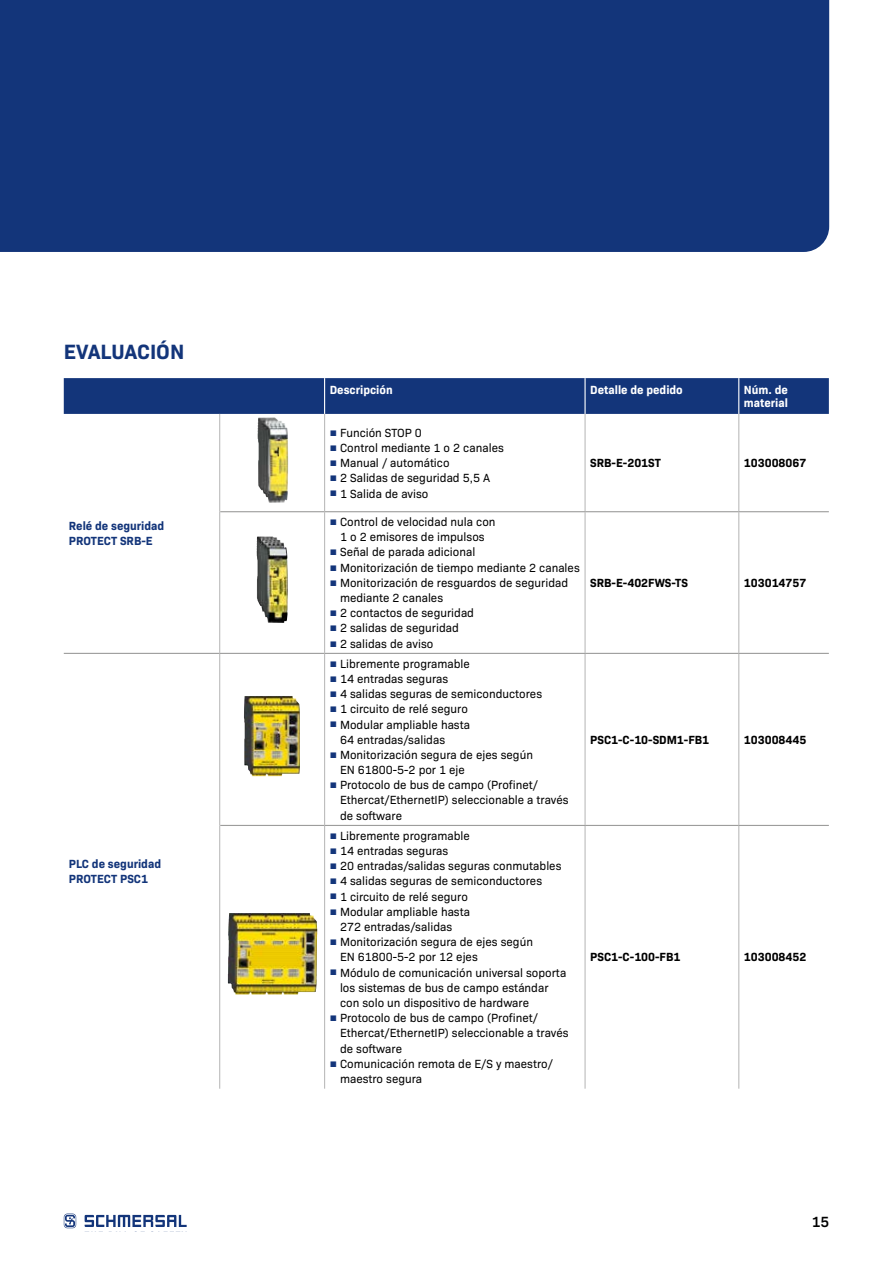
<style>
.page{position:relative;width:893px;height:1263px;background:#fff}
.page>*{position:absolute;margin:0;border:0;box-sizing:border-box;transform-origin:0 0}
.t1{font:700 21px "Bio Sans";color:#13357a}
.t2{font:600 15px "Bio Sans";color:#000}
.t3{font:12px/15.1px "Bio Sans";color:#000}
.t4{font:700 12px "Bio Sans";color:#000}
.t5{font:700 12px/15px "Bio Sans";color:#13357a}
.t6{font:700 12px/13.5px "Bio Sans";color:#fff}
.s1{font-family:"Arial";color:#13357a}
</style>
<div class="page">
<svg style="left:85px;top:1215px;width:102px;height:12px"></svg>
<svg style="left:64px;top:1213px;width:12px;height:15px"></svg>
<div style="left:64px;top:378px;width:765px;height:36px;background:#13357a"></div>
<hr style="left:324px;top:378px;width:1px;height:36px;background:#fff">
<hr style="left:584px;top:378px;width:2px;height:36px;background:#fff">
<hr style="left:738px;top:378px;width:1px;height:36px;background:#fff">
<hr style="left:219px;top:414px;width:1px;height:98px;background:#bcbcbc">
<hr style="left:324px;top:414px;width:1px;height:97px;background:#bcbcbc">
<hr style="left:584px;top:414px;width:2px;height:97px;background:#bcbcbc">
<hr style="left:738px;top:414px;width:1px;height:97px;background:#bcbcbc">
<hr style="left:219px;top:512px;width:1px;height:141px;background:#bcbcbc">
<hr style="left:324px;top:512px;width:1px;height:141px;background:#bcbcbc">
<hr style="left:584px;top:512px;width:2px;height:141px;background:#bcbcbc">
<hr style="left:738px;top:512px;width:1px;height:141px;background:#bcbcbc">
<hr style="left:219px;top:654px;width:1px;height:171px;background:#bcbcbc">
<hr style="left:324px;top:654px;width:1px;height:171px;background:#bcbcbc">
<hr style="left:584px;top:654px;width:2px;height:171px;background:#bcbcbc">
<hr style="left:738px;top:654px;width:1px;height:171px;background:#bcbcbc">
<hr style="left:219px;top:825px;width:1px;height:264px;background:#bcbcbc">
<hr style="left:324px;top:826px;width:1px;height:263px;background:#bcbcbc">
<hr style="left:584px;top:826px;width:2px;height:263px;background:#bcbcbc">
<hr style="left:738px;top:826px;width:1px;height:263px;background:#bcbcbc">
<hr style="left:220px;top:511px;width:105px;height:1px;background:#9d9d9c">
<hr style="left:325px;top:511px;width:260px;height:1px;background:#9d9d9c">
<hr style="left:585px;top:511px;width:154px;height:1px;background:#9d9d9c">
<hr style="left:739px;top:511px;width:90px;height:1px;background:#9d9d9c">
<hr style="left:64px;top:653px;width:156px;height:1px;background:#9d9d9c">
<hr style="left:220px;top:653px;width:105px;height:1px;background:#9d9d9c">
<hr style="left:325px;top:653px;width:260px;height:1px;background:#9d9d9c">
<hr style="left:585px;top:653px;width:154px;height:1px;background:#9d9d9c">
<hr style="left:739px;top:653px;width:90px;height:1px;background:#9d9d9c">
<hr style="left:220px;top:825px;width:105px;height:1px;background:#9d9d9c">
<hr style="left:325px;top:825px;width:260px;height:1px;background:#9d9d9c">
<hr style="left:585px;top:825px;width:154px;height:1px;background:#9d9d9c">
<hr style="left:739px;top:825px;width:90px;height:1px;background:#9d9d9c">
<img style="left:258px;top:417px;width:30px;height:86px">
<img style="left:257px;top:536px;width:31px;height:87px">
<img style="left:244px;top:696px;width:56px;height:80px">
<img style="left:228px;top:913px;width:89px;height:81px">
<div style="left:0;top:0;width:829px;height:252px;background:#13357a"></div>
<h1 class="t1" style="left:64px;top:336px;width:122px">EVALUACIÓN</h1>
<p class="t5" style="left:69px;top:518px;width:97px">Relé de seguridad<br>PROTECT SRB-E</p>
<p class="t5" style="left:69px;top:855px;width:94px">PLC de seguridad<br>PROTECT PSC1</p>
<p class="t6" style="left:330px;top:382px;width:64px">Descripción</p>
<p class="t6" style="left:590px;top:382px;width:94px">Detalle de pedido</p>
<p class="t6" style="left:744px;top:382px;width:45px">Núm. de material</p>
<p class="t3" style="left:330px;top:424px;width:94px"><span class="s1">■</span> Función STOP 0</p>
<p class="t3" style="left:330px;top:439px;width:176px"><span class="s1">■</span> Control mediante 1 o 2 canales</p>
<p class="t3" style="left:330px;top:454px;width:121px"><span class="s1">■</span> Manual / automático</p>
<p class="t3" style="left:330px;top:470px;width:162px"><span class="s1">■</span> 2 Salidas de seguridad 5,5 A</p>
<p class="t3" style="left:330px;top:485px;width:100px"><span class="s1">■</span> 1 Salida de aviso</p>
<p class="t3" style="left:330px;top:513px;width:167px;text-align:center"><span class="s1">■</span> Control de velocidad nula con<br>1 o 2 emisores de impulsos</p>
<p class="t3" style="left:330px;top:544px;width:147px"><span class="s1">■</span> Señal de parada adicional</p>
<p class="t3" style="left:330px;top:559px;width:252px"><span class="s1">■</span> Monitorización de tiempo mediante 2 canales</p>
<p class="t3" style="left:340px;top:574px;width:230px;text-indent:-10px"><span class="s1">■</span> Monitorización de resguardos de seguridad mediante 2 canales</p>
<p class="t3" style="left:330px;top:604px;width:146px"><span class="s1">■</span> 2 contactos de seguridad</p>
<p class="t3" style="left:330px;top:620px;width:131px"><span class="s1">■</span> 2 salidas de seguridad</p>
<p class="t3" style="left:330px;top:635px;width:105px"><span class="s1">■</span> 2 salidas de aviso</p>
<p class="t3" style="left:330px;top:655px;width:142px"><span class="s1">■</span> Libremente programable</p>
<p class="t3" style="left:330px;top:670px;width:120px"><span class="s1">■</span> 14 entradas seguras</p>
<p class="t3" style="left:330px;top:685px;width:214px"><span class="s1">■</span> 4 salidas seguras de semiconductores</p>
<p class="t3" style="left:330px;top:701px;width:140px"><span class="s1">■</span> 1 circuito de relé seguro</p>
<p class="t3" style="left:340px;top:716px;width:132px;text-indent:-10px"><span class="s1">■</span> Modular ampliable hasta<br>64 entradas/salidas</p>
<p class="t3" style="left:340px;top:746px;width:194px;text-indent:-10px"><span class="s1">■</span> Monitorización segura de ejes según<br>EN 61800-5-2 por 1 eje</p>
<p class="t3" style="left:340px;top:777px;width:230px;text-indent:-10px"><span class="s1">■</span> Protocolo de bus de campo (Profinet/<br>Ethercat/EthernetIP) seleccionable a través de software</p>
<p class="t3" style="left:330px;top:827px;width:142px"><span class="s1">■</span> Libremente programable</p>
<p class="t3" style="left:330px;top:842px;width:120px"><span class="s1">■</span> 14 entradas seguras</p>
<p class="t3" style="left:330px;top:857px;width:233px"><span class="s1">■</span> 20 entradas/salidas seguras conmutables</p>
<p class="t3" style="left:330px;top:873px;width:214px"><span class="s1">■</span> 4 salidas seguras de semiconductores</p>
<p class="t3" style="left:330px;top:888px;width:140px"><span class="s1">■</span> 1 circuito de relé seguro</p>
<p class="t3" style="left:340px;top:903px;width:132px;text-indent:-10px"><span class="s1">■</span> Modular ampliable hasta<br>272 entradas/salidas</p>
<p class="t3" style="left:340px;top:933px;width:194px;text-indent:-10px"><span class="s1">■</span> Monitorización segura de ejes según<br>EN 61800-5-2 por 12 ejes</p>
<p class="t3" style="left:340px;top:964px;width:228px;text-indent:-10px"><span class="s1">■</span> Módulo de comunicación universal soporta los sistemas de bus de campo estándar con solo un dispositivo de hardware</p>
<p class="t3" style="left:340px;top:1009px;width:230px;text-indent:-10px"><span class="s1">■</span> Protocolo de bus de campo (Profinet/<br>Ethercat/EthernetIP) seleccionable a través de software</p>
<p class="t3" style="left:340px;top:1055px;width:214px;text-indent:-10px"><span class="s1">■</span> Comunicación remota de E/S y maestro/ maestro segura</p>
<p class="t4" style="left:590px;top:454px;width:72px">SRB-E-201ST</p>
<p class="t4" style="left:744px;top:454px;width:64px">103008067</p>
<p class="t4" style="left:590px;top:573px;width:99px">SRB-E-402FWS-TS</p>
<p class="t4" style="left:744px;top:573px;width:64px">103014757</p>
<p class="t4" style="left:590px;top:730px;width:121px">PSC1-C-10-SDM1-FB1</p>
<p class="t4" style="left:744px;top:730px;width:64px">103008445</p>
<p class="t4" style="left:590px;top:948px;width:92px">PSC1-C-100-FB1</p>
<p class="t4" style="left:744px;top:948px;width:64px">103008452</p>
<p class="t2" style="left:812px;top:1210px;width:19px">15</p>
</div>
